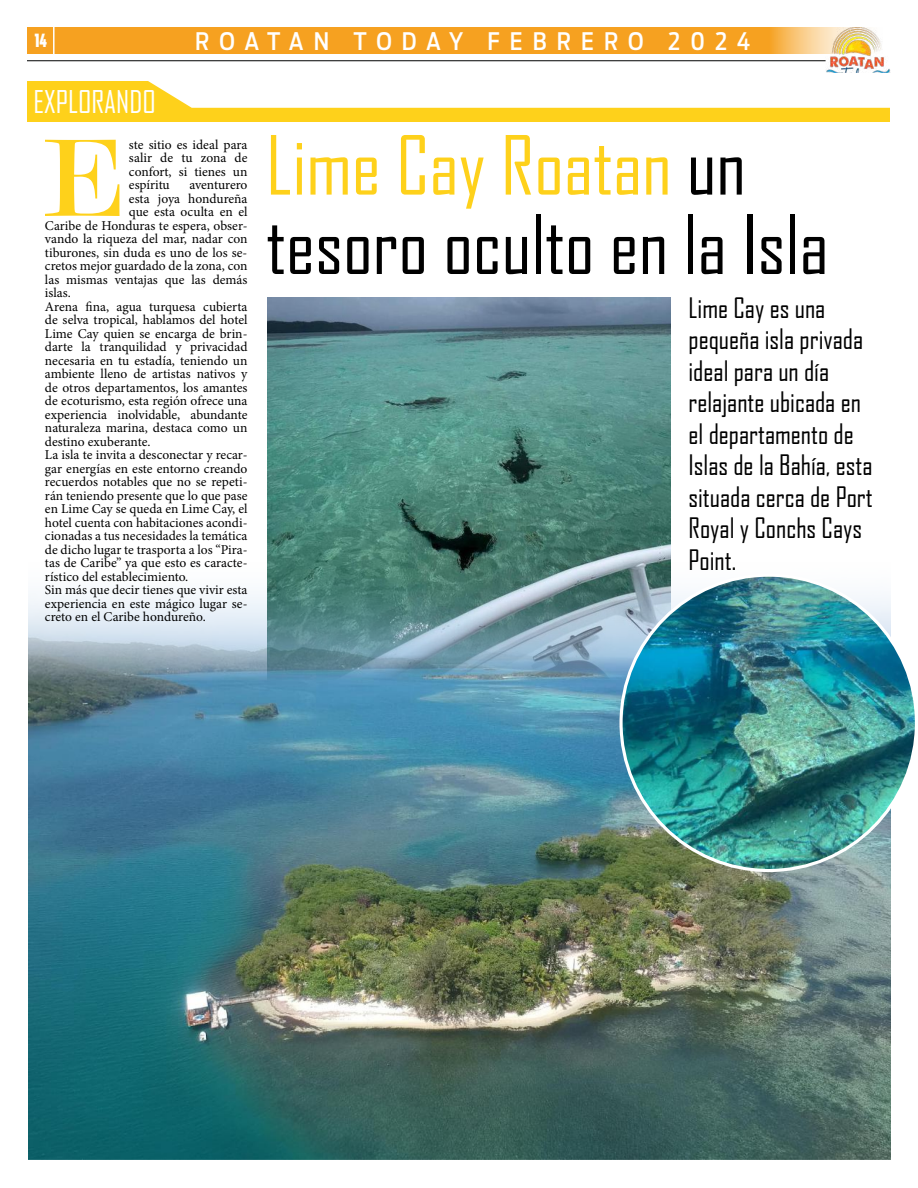
<style>
.page{position:relative;width:918px;height:1188px;background:#fff}
.page>*{position:absolute;margin:0;border:0;box-sizing:border-box;transform-origin:0 0}
.t1{font:113.7px "Modern 20 BT Roman B";color:#fed11b}
.t2{font:78px/79.3px "Agency FB";color:#000}
.t3{font:30px "Agency FB";color:#fff}
.t4{font:27px/31.5px "Agency FB";color:#000}
.t5{font:500 condensed 24px "Ford Antenna";letter-spacing:.415em;color:#fff}
.t6{font:18px "Ford Antenna Black Cmp";color:#fff}
.t7{font:13.5px/13.5px "Minion Pro";color:#000;text-align:justify}
.s1{color:#fed11b}
</style>
<div class="page">
<img style="left:268px;top:297px;width:402px;height:257px">
<img style="left:29px;top:554px;width:862px;height:606px">
<div style="left:27px;top:27px;width:864px;height:27px;background:#f6a120"></div>
<hr style="left:53px;top:27px;width:2px;height:27px;background:#fff">
<hr style="left:27px;top:60px;width:799px;height:1px;background:#010202">
<img style="left:826px;top:27px;width:65px;height:46px">
<div style="left:27px;top:81px;width:862px;height:40px;background:#fed11b"></div>
<div style="left:148px;top:81px;width:742px;height:27px;background:#fff"></div>
<img style="left:621px;top:575px;width:295px;height:296px;border-radius:148px">
<h3 class="t6" style="left:35px;top:25px;width:14px">14</h3>
<h3 class="t5" style="left:195px;top:20px;width:556px">ROATAN TODAY FEBRERO 2024</h3>
<h3 class="t3" style="left:33px;top:83px;width:124px">EXPLORANDO</h3>
<h1 class="t1" style="left:43px;top:108px;width:88px">E</h1>
<p class="t7" style="left:129px;top:138px;width:120px">ste sitio es ideal para salir de tu zona de confort, si tienes un espíritu</p>
<p class="t7" style="left:189px;top:178px;width:60px">aventurero</p>
<p class="t7" style="left:129px;top:192px;width:120px">esta joya hondureña</p>
<p class="t7" style="left:129px;top:205px;width:120px">que esta oculta en el</p>
<p class="t7" style="left:45px;top:219px;width:204px">Caribe de Honduras te espera, obser-</p>
<p class="t7" style="left:45px;top:232px;width:204px">vando la riqueza del mar, nadar con</p>
<p class="t7" style="left:45px;top:246px;width:204px">tiburones, sin duda es uno de los se-</p>
<p class="t7" style="left:45px;top:259px;width:204px">cretos mejor guardado de la zona, con</p>
<p class="t7" style="left:45px;top:273px;width:204px">las mismas ventajas que las demás</p>
<p class="t7" style="left:45px;top:286px;width:27px">islas.</p>
<p class="t7" style="left:45px;top:300px;width:204px">Arena fina, agua turquesa cubierta</p>
<p class="t7" style="left:45px;top:313px;width:204px">de selva tropical, hablamos del hotel</p>
<p class="t7" style="left:45px;top:327px;width:204px">Lime Cay quien se encarga de brin-</p>
<p class="t7" style="left:45px;top:340px;width:204px">darte la tranquilidad y privacidad</p>
<p class="t7" style="left:45px;top:354px;width:204px">necesaria en tu estadía, teniendo un</p>
<p class="t7" style="left:45px;top:367px;width:204px">ambiente lleno de artistas nativos y</p>
<p class="t7" style="left:45px;top:381px;width:204px">de otros departamentos, los amantes</p>
<p class="t7" style="left:45px;top:394px;width:204px">de ecoturismo, esta región ofrece una</p>
<p class="t7" style="left:45px;top:408px;width:204px">experiencia inolvidable, abundante</p>
<p class="t7" style="left:45px;top:421px;width:204px">naturaleza marina, destaca como un</p>
<p class="t7" style="left:45px;top:435px;width:107px">destino exuberante.</p>
<p class="t7" style="left:45px;top:448px;width:204px">La isla te invita a desconectar y recar-</p>
<p class="t7" style="left:45px;top:462px;width:204px">gar energías en este entorno creando</p>
<p class="t7" style="left:45px;top:475px;width:204px">recuerdos notables que no se repeti-</p>
<p class="t7" style="left:45px;top:489px;width:204px">rán teniendo presente que lo que pase</p>
<p class="t7" style="left:45px;top:502px;width:204px">en Lime Cay se queda en Lime Cay, el</p>
<p class="t7" style="left:45px;top:516px;width:204px">hotel cuenta con habitaciones acondi-</p>
<p class="t7" style="left:45px;top:529px;width:204px">cionadas a tus necesidades la temática</p>
<p class="t7" style="left:45px;top:543px;width:204px">de dicho lugar te trasporta a los “Pira-</p>
<p class="t7" style="left:45px;top:556px;width:204px">tas de Caribe” ya que esto es caracte-</p>
<p class="t7" style="left:45px;top:570px;width:145px">rístico del establecimiento.</p>
<p class="t7" style="left:45px;top:583px;width:204px">Sin más que decir tienes que vivir esta</p>
<p class="t7" style="left:45px;top:597px;width:204px">experiencia en este mágico lugar se-</p>
<p class="t7" style="left:45px;top:610px;width:162px">creto en el Caribe hondureño.</p>
<h2 class="t2" style="left:266px;top:124px;width:564px"><span class="s1">Lime Cay Roatan</span> un tesoro oculto en la Isla</h2>
<h3 class="t4" style="left:688px;top:291px;width:186px">Lime Cay es una pequeña isla privada ideal para un día relajante ubicada en el departamento de<br>Islas de la Bahía, esta situada cerca de Port<br>Royal y Conchs Cays<br>Point.</h3>
</div>
